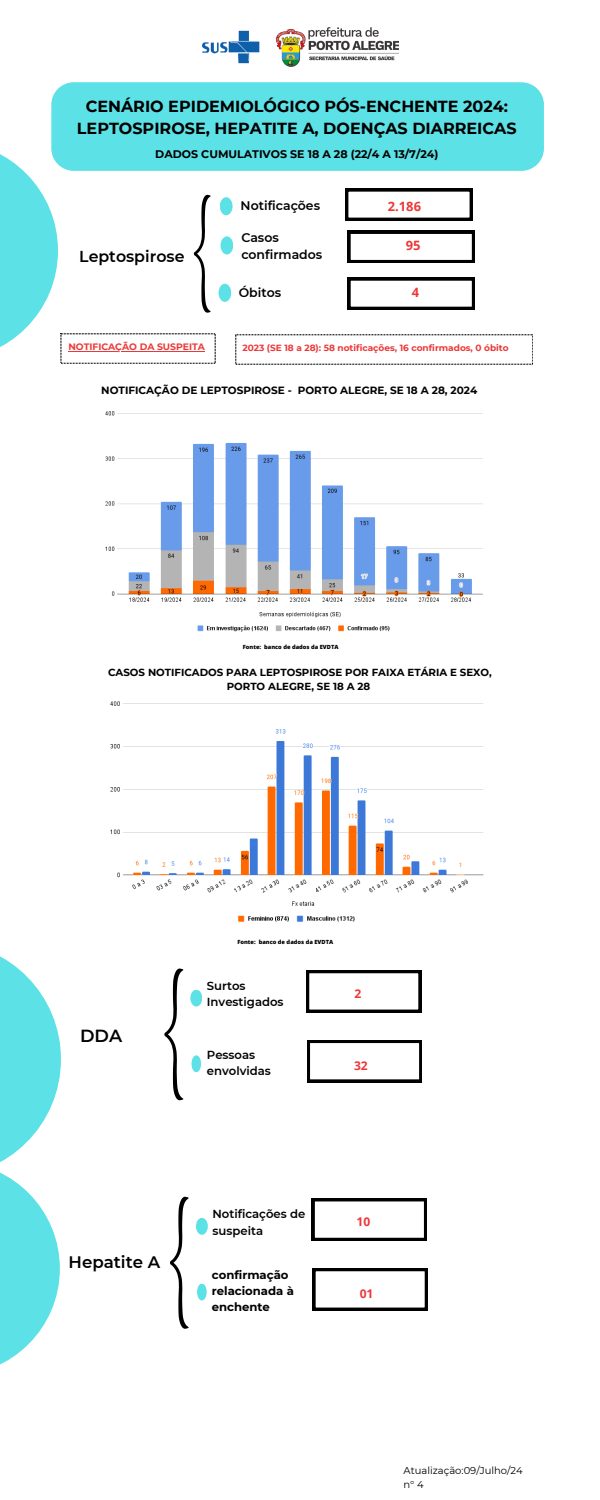
<style>
.page{position:relative;width:600px;height:1500px;background:#fff}
.page>*{position:absolute;margin:0;border:0;box-sizing:border-box;transform-origin:0 0}
.t1{font:600 17.5px "Montserrat";color:#000}
.t2{font:600 16.6px "Montserrat";color:#000}
.t3{font:700 16px/22.1px "Montserrat";color:#000;text-align:center}
.t4{font:600 15.8px "Montserrat";color:#000}
.t5{font:700 12.9px "Open Sans";color:#ec3839}
.t6{font:600 12.5px "Montserrat";color:#000}
.t7{font:700 12.1px "Open Sans";color:#ec3839}
.t8{font:600 11.7px/16.3px "Montserrat";color:#000}
.t9{font:700 11.7px/16.3px "Montserrat";color:#000}
.t10{font:700 11px "Montserrat";color:#000}
.t11{font:700 10.5px "Montserrat";color:#000}
.t12{font:700 10.2px/14.2px "Montserrat";color:#000;text-align:center}
.t13{font:10px/13.5px "Montserrat";color:#000}
.t14{font:700 9.3px "Montserrat";color:#ec3839}
.t15{font:700 9px "Montserrat";color:#ec3839}
.t16{font:800 5.7px "Open Sans";color:#000}
</style>
<div class="page">
<div style="left:51px;top:82px;width:493px;height:89px;background:#5ce1e6;border-radius:22px"></div>
<img style="left:202px;top:28px;width:197px;height:39px">
<svg style="left:0;top:956px;width:61px;height:409px"></svg>
<div style="left:219px;top:284px;width:12px;height:18px;background:#5ce1e6;border-radius:50%"></div>
<svg style="left:345px;top:189px;width:128px;height:31px"></svg>
<div style="left:220px;top:197px;width:13px;height:18px;background:#5ce1e6;border-radius:50%"></div>
<svg style="left:348px;top:231px;width:127px;height:32px"></svg>
<svg style="left:348px;top:278px;width:127px;height:31px"></svg>
<div style="left:221px;top:236px;width:12px;height:18px;background:#5ce1e6;border-radius:50%"></div>
<svg style="left:236px;top:335px;width:297px;height:29px"></svg>
<svg style="left:0;top:141px;width:215px;height:222px"></svg>
<hr style="left:68px;top:351px;width:137px;height:1px;background:#ec3839">
<svg style="left:307px;top:1040px;width:115px;height:42px"></svg>
<svg style="left:306px;top:970px;width:115px;height:43px"></svg>
<svg style="left:164px;top:969px;width:19px;height:131px"></svg>
<div style="left:190px;top:990px;width:12px;height:17px;background:#5ce1e6;border-radius:50%"></div>
<div style="left:191px;top:1055px;width:10px;height:17px;background:#5ce1e6;border-radius:50%"></div>
<svg style="left:313px;top:1268px;width:114px;height:42px"></svg>
<svg style="left:312px;top:1198px;width:115px;height:42px"></svg>
<svg style="left:170px;top:1197px;width:19px;height:132px"></svg>
<div style="left:196px;top:1218px;width:12px;height:17px;background:#5ce1e6;border-radius:50%"></div>
<div style="left:197px;top:1284px;width:10px;height:16px;background:#5ce1e6;border-radius:50%"></div>
<img style="left:105px;top:411px;width:378px;height:221px">
<img style="left:110px;top:701px;width:374px;height:221px">
<p class="t3" style="left:77px;top:95px;width:441px">CENÁRIO EPIDEMIOLÓGICO PÓS-ENCHENTE 2024:<br>LEPTOSPIROSE, HEPATITE A, DOENÇAS DIARREICAS</p>
<h1 class="t10" style="left:155px;top:147px;width:285px">DADOS CUMULATIVOS SE 18 A 28 (22/4 A 13/7/24)</h1>
<h3 class="t6" style="left:241px;top:198px;width:81px">Notificações</h3>
<h3 class="t5" style="left:388px;top:197px;width:35px">2.186</h3>
<p class="t5" style="left:406px;top:237px;width:16px">95</p>
<p class="t5" style="left:412px;top:284px;width:9px">4</p>
<p class="t6" style="left:241px;top:230px;width:39px">Casos</p>
<h3 class="t4" style="left:79px;top:246px;width:107px">Leptospirose</h3>
<p class="t6" style="left:241px;top:247px;width:82px">confirmados</p>
<h2 class="t6" style="left:239px;top:285px;width:44px">Óbitos</h2>
<p class="t14" style="left:68px;top:341px;width:138px">NOTIFICAÇÃO DA SUSPEITA</p>
<p class="t15" style="left:242px;top:342px;width:268px">2023 (SE 18 a 28): 58 notificações, 16 confirmados, 0 óbito</p>
<p class="t11" style="left:101px;top:384px;width:378px">NOTIFICAÇÃO DE LEPTOSPIROSE - PORTO ALEGRE, SE 18 A 28, 2024</p>
<p class="t16" style="left:243px;top:643px;width:97px">Fonte: banco de dados da EVDTA</p>
<h4 class="t12" style="left:108px;top:665px;width:385px">CASOS NOTIFICADOS PARA LEPTOSPIROSE POR FAIXA ETÁRIA E SEXO,<br>PORTO ALEGRE, SE 18 A 28</h4>
<p class="t1" style="left:80px;top:1025px;width:44px">DDA</p>
<h3 class="t16" style="left:237px;top:938px;width:97px">Fonte: banco de dados da EVDTA</h3>
<h3 class="t8" style="left:207px;top:978px;width:78px">Surtos<br>Investigados</h3>
<h6 class="t8" style="left:207px;top:1047px;width:66px">Pessoas envolvidas</h6>
<h4 class="t7" style="left:354px;top:985px;width:8px">2</h4>
<p class="t7" style="left:354px;top:1057px;width:15px">32</p>
<p class="t2" style="left:69px;top:1252px;width:93px">Hepatite A</p>
<h3 class="t8" style="left:213px;top:1206px;width:94px">Notificações de suspeita</h3>
<p class="t9" style="left:212px;top:1266px;width:84px">confirmação relacionada à enchente</p>
<h1 class="t7" style="left:357px;top:1213px;width:15px">10</h1>
<p class="t7" style="left:360px;top:1286px;width:15px">01</p>
<p class="t13" style="left:404px;top:1464px;width:121px">Atualização:09/Julho/24 n° 4</p>
</div>
